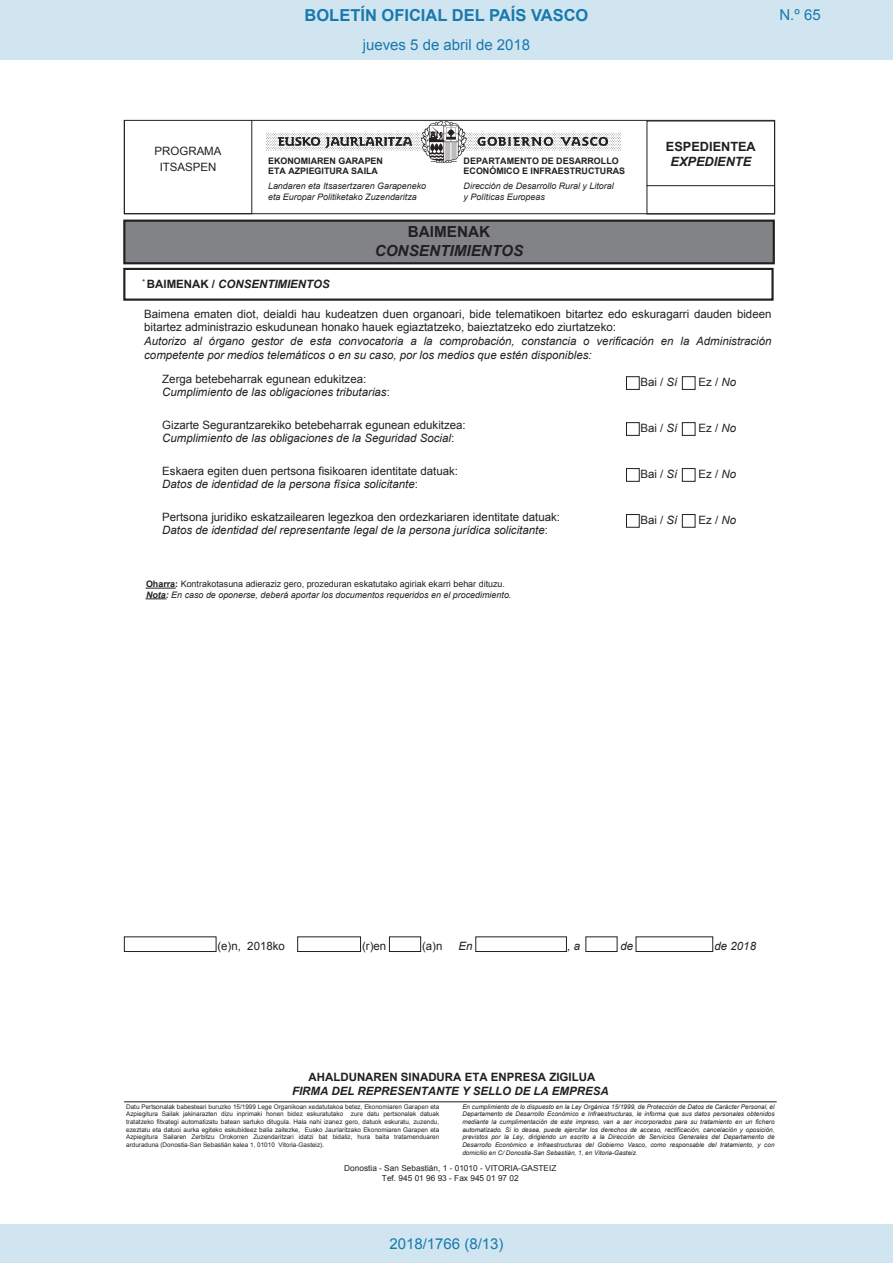
<style>
.page{position:relative;width:893px;height:1263px;background:#fff}
.page>*{position:absolute;margin:0;border:0;box-sizing:border-box;transform-origin:0 0}
.t1{font:700 16.5px "Arial";color:#1879ad}
.t2{font:italic 700 15.3px/18.3px "Arial";color:#231f20;text-align:center}
.Paginacion_Centro{font:15px "Arial";color:#1879ad}
.t3{font:700 12.75px "Arial";color:#231f20}
.t4{font:italic 700 12.75px "Arial";color:#231f20}
.t5{font:11.4px/13.8px "Arial";color:#231f20}
.t6{font:italic 700 11.4px/13.8px "Arial";color:#231f20;text-align:center}
.t7{font:italic 11.4px/13.8px "Arial";color:#231f20}
.t8{font:8.85px/10.8px "Arial";color:#231f20}
.t9{font:italic 8.85px/10.6px "Arial";color:#231f20}
.t10{font:700 8.85px/10.6px "Arial";color:#231f20}
.t11{font:8.25px/9.9px "Arial";color:#231f20;text-align:center}
.t12{font:italic 6.3px/7.6px "Arial";color:#231f20;text-align:justify}
.t13{font:6.3px/7.6px "Arial";color:#231f20;text-align:justify}
.s1{font-weight:700;font-style:normal}
.s2{font-style:normal}
.s3{font-style:italic}
.s4{font-weight:700}
.s5{font-weight:700;font-style:italic}
</style>
<div class="page">
<div style="left:647px;top:121px;width:128px;height:65px;border:1px solid #231f20"></div>
<div style="left:124px;top:120px;width:651px;height:94px;border:1px solid #231f20"></div>
<img style="left:267px;top:122px;width:354px;height:40px">
<hr style="left:124px;top:1101px;width:653px;height:1px;background:#231f20">
<hr style="left:647px;top:214px;width:128px;height:1px;background:#231f20">
<svg style="left:774px;top:186px;width:1px;height:28px"></svg>
<svg style="left:647px;top:186px;width:1px;height:28px"></svg>
<hr style="left:124px;top:213px;width:128px;height:1px;background:#231f20">
<hr style="left:251px;top:120px;width:1px;height:94px;background:#231f20">
<hr style="left:124px;top:120px;width:1px;height:94px;background:#231f20">
<div style="left:124px;top:221px;width:650px;height:42px;background:#818386"></div>
<div style="left:123px;top:220px;width:652px;height:44px;border:2px solid #231f20"></div>
<div style="left:123px;top:268px;width:651px;height:33px;border:2px solid #231f20"></div>
<div style="left:626px;top:376px;width:14px;height:14px;border:1px solid #231f20"></div>
<div style="left:682px;top:376px;width:13px;height:14px;border:1px solid #231f20"></div>
<div style="left:626px;top:422px;width:14px;height:14px;border:1px solid #231f20"></div>
<div style="left:682px;top:422px;width:13px;height:14px;border:1px solid #231f20"></div>
<div style="left:626px;top:468px;width:14px;height:14px;border:1px solid #231f20"></div>
<div style="left:682px;top:468px;width:13px;height:14px;border:1px solid #231f20"></div>
<div style="left:626px;top:514px;width:14px;height:14px;border:1px solid #231f20"></div>
<div style="left:682px;top:514px;width:13px;height:14px;border:1px solid #231f20"></div>
<svg style="left:146px;top:588px;width:29px;height:1px"></svg>
<svg style="left:146px;top:599px;width:20px;height:1px"></svg>
<div style="left:475px;top:936px;width:92px;height:16px;border:1px solid #231f20"></div>
<div style="left:586px;top:936px;width:31px;height:16px;border:1px solid #231f20"></div>
<div style="left:636px;top:936px;width:77px;height:16px;border:1px solid #231f20"></div>
<div style="left:124px;top:936px;width:92px;height:16px;border:1px solid #231f20"></div>
<div style="left:297px;top:936px;width:64px;height:16px;border:1px solid #231f20"></div>
<div style="left:389px;top:936px;width:32px;height:16px;border:1px solid #231f20"></div>
<div style="left:0;top:0;width:893px;height:60px;background:#d0e5f0"></div>
<div style="left:0;top:1225px;width:893px;height:38px;background:#d0e5f0"></div>
<h1 class="t1" style="left:305px;top:4px;width:285px">BOLETÍN OFICIAL DEL PAÍS VASCO</h1>
<h3 class="Paginacion_Centro" style="left:779px;top:5px;width:43px">N.º 65</h3>
<h3 class="Paginacion_Centro" style="left:363px;top:35px;width:169px">jueves 5 de abril de 2018</h3>
<p class="t5" style="left:155px;top:143px;width:68px;line-height:16px;text-align:center">PROGRAMA<br>ITSASPEN</p>
<p class="t10" style="left:268px;top:156px;width:116px">EKONOMIAREN GARAPEN<br>ETA AZPIEGITURA SAILA</p>
<p class="t9" style="left:268px;top:181px;width:160px">Landaren eta Itsasertzaren Garapeneko eta Europar Politiketako Zuzendaritza</p>
<p class="t3" style="left:666px;top:138px;width:91px">ESPEDIENTEA</p>
<p class="t10" style="left:464px;top:156px;width:157px">DEPARTAMENTO DE DESARROLLO</p>
<p class="t4" style="left:670px;top:153px;width:82px">EXPEDIENTE</p>
<p class="t9" style="left:464px;top:164px;width:163px;line-height:14.4px"><span class="s1">ECONÓMICO E INFRAESTRUCTURAS<br></span>Dirección de Desarrollo Rural y Litoral</p>
<p class="t9" style="left:464px;top:191px;width:83px">y Políticas Europeas</p>
<p class="t2" style="left:375px;top:223px;width:150px"><span class="s2">BAIMENAK<br></span>CONSENTIMIENTOS</p>
<p class="t6" style="left:142px;top:277px;width:189px"><sup>*</sup> <span class="s2">BAIMENAK /</span> CONSENTIMIENTOS</p>
<p class="t5" style="left:144px;top:307px;width:629px">Baimena ematen diot, deialdi hau kudeatzen duen organoari, bide telematikoen bitartez edo eskuragarri dauden bideen bitartez administrazio eskudunean honako hauek egiaztatzeko, baieztatzeko edo ziurtatzeko:<br><span class="s3">Autorizo al órgano gestor de esta convocatoria a la comprobación, constancia o verificación en la Administración competente por medios telemáticos o en su caso, por los medios que estén disponibles:</span></p>
<p class="t7" style="left:162px;top:372px;width:229px"><span class="s2">Zerga betebeharrak egunean edukitzea:<br></span>Cumplimiento de las obligaciones tributarias<span class="s2">:</span></p>
<p class="t5" style="left:640px;top:376px;width:38px">Bai / <span class="s3">Sí</span></p>
<p class="t5" style="left:699px;top:376px;width:39px">Ez / <span class="s3">No</span></p>
<p class="t5" style="left:162px;top:418px;width:305px">Gizarte Segurantzarekiko betebeharrak egunean edukitzea:<br><span class="s3">Cumplimiento de las obligaciones de la Seguridad Social</span>:</p>
<p class="t5" style="left:640px;top:422px;width:38px">Bai / <span class="s3">Sí</span></p>
<p class="t5" style="left:699px;top:422px;width:39px">Ez / <span class="s3">No</span></p>
<p class="t5" style="left:162px;top:464px;width:297px">Eskaera egiten duen pertsona fisikoaren identitate datuak:<br><span class="s3">Datos de identidad de la persona física solicitante</span>:</p>
<p class="t5" style="left:640px;top:467px;width:38px">Bai / <span class="s3">Sí</span></p>
<p class="t5" style="left:699px;top:467px;width:39px">Ez / <span class="s3">No</span></p>
<p class="t5" style="left:162px;top:510px;width:399px">Pertsona juridiko eskatzailearen legezkoa den ordezkariaren identitate datuak:<br><span class="s3">Datos de identidad del representante legal de la persona jurídica solicitante</span>:</p>
<p class="t5" style="left:640px;top:513px;width:38px">Bai / <span class="s3">Sí</span></p>
<p class="t5" style="left:699px;top:513px;width:39px">Ez / <span class="s3">No</span></p>
<p class="t8" style="left:146px;top:579px;width:367px"><span class="s4">Oharra:</span> Kontrakotasuna adieraziz gero, prozeduran eskatutako agiriak ekarri behar dituzu.<br><span class="s5">Nota:</span> <span class="s3">En caso de oponerse, deberá aportar los documentos requeridos en el procedimiento.</span></p>
<p class="t5" style="left:217px;top:939px;width:69px">(e)n, 2018ko</p>
<p class="t5" style="left:362px;top:939px;width:26px">(r)en</p>
<p class="t5" style="left:422px;top:939px;width:22px">(a)n</p>
<p class="t7" style="left:459px;top:939px;width:16px">En</p>
<p class="t7" style="left:567px;top:939px;width:14px">, a</p>
<p class="t7" style="left:620px;top:939px;width:14px">de</p>
<p class="t7" style="left:715px;top:939px;width:43px">de 2018</p>
<p class="t6" style="left:292px;top:1071px;width:318px"><span class="s2">AHALDUNAREN SINADURA ETA ENPRESA ZIGILUA<br></span>FIRMA DEL REPRESENTANTE Y SELLO DE LA EMPRESA</p>
<p class="t13" style="left:126px;top:1103px;width:315px">Datu Pertsonalak babesteari buruzko 15/1999 Lege Organikoan xedatutakoa betez, Ekonomiaren Garapen eta Azpiegitura Sailak jakinarazten dizu inprimaki honen bidez eskuratutako zure datu pertsonalak datuak tratatzeko fitxategi automatizatu batean sartuko ditugula. Hala nahi izanez gero, datuok eskuratu, zuzendu, ezeztatu eta datuoi aurka egiteko eskubideez balia zaitezke, Eusko Jaurlaritzako Ekonomiaren Garapen eta Azpiegitura Sailaren Zerbitzu Orokorren Zuzendaritzari idatzi bat bidaliz, hura baita tratamenduaren arduraduna (Donostia-San Sebastián kalea 1, 01010 Vitoria-Gasteiz).</p>
<p class="t12" style="left:462px;top:1103px;width:314px">En cumplimiento de lo dispuesto en la Ley Orgánica 15/1999, de Protección de Datos de Carácter Personal, el Departamento de Desarrollo Económico e Infraestructuras, le informa que sus datos personales obtenidos mediante la cumplimentación de este impreso, van a ser incorporados para su tratamiento en un fichero automatizado. Si lo desea, puede ejercitar los derechos de acceso, rectificación, cancelación y oposición, previstos por la Ley, dirigiendo un escrito a la Dirección de Servicios Generales del Departamento de Desarrollo Económico e Infraestructuras del Gobierno Vasco, como responsable del tratamiento, y con domicilio en C/ Donostia-San Sebastián, 1, en Vitoria-Gasteiz.</p>
<p class="t11" style="left:344px;top:1164px;width:214px">Donostia - San Sebastián, 1 - 01010 - VITORIA-GASTEIZ<br>Tef. 945 01 96 93 - Fax 945 01 97 02</p>
<p class="Paginacion_Centro" style="left:389px;top:1234px;width:116px">2018/1766 (8/13)</p>
</div>
